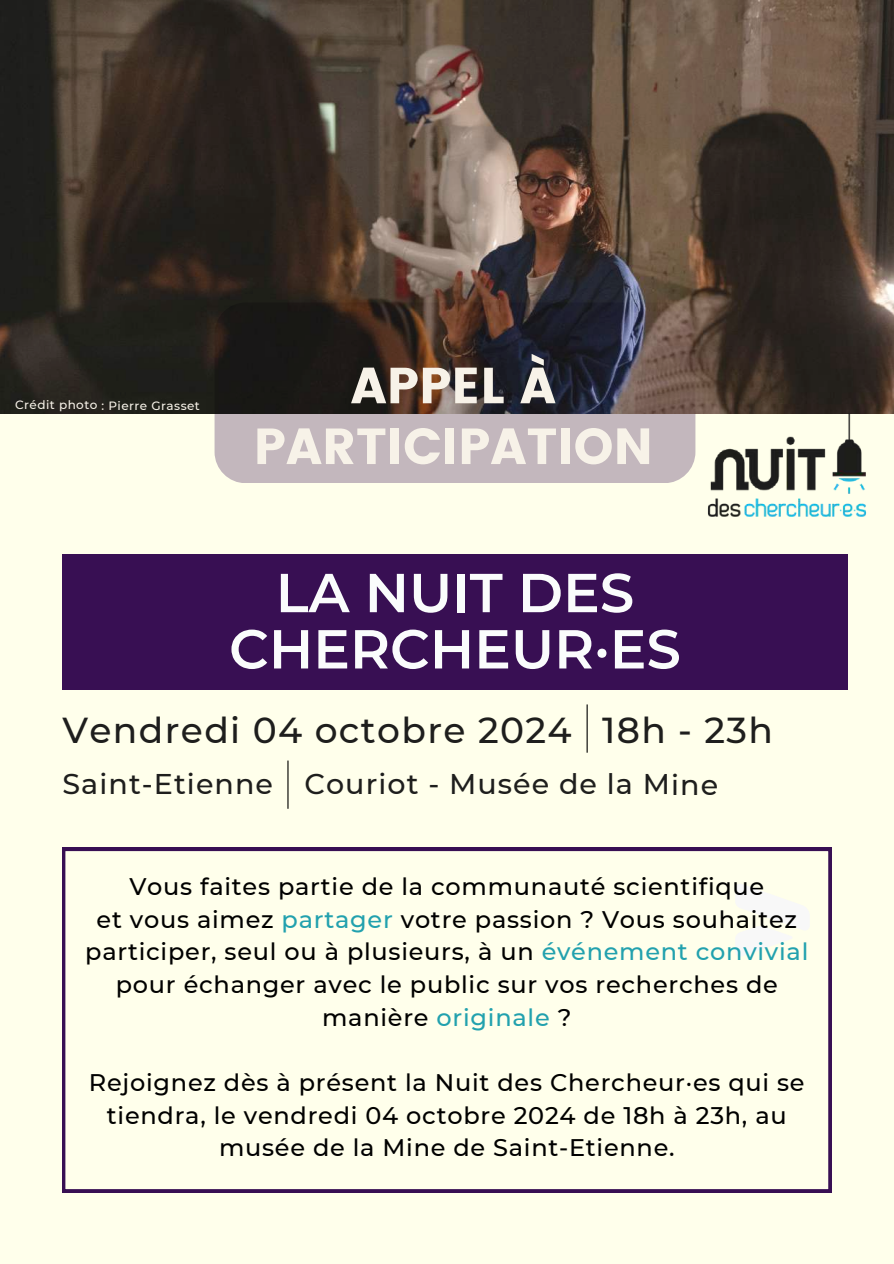
<style>
.page{position:relative;width:894px;height:1264px;background:#fff}
.page>*{position:absolute;margin:0;border:0;box-sizing:border-box;transform-origin:0 0}
.t1{font:600 54.75px/56.2px "Montserrat";color:#fafcfc;text-align:center}
.t2{font:50.7px/60.8px "Poppins";color:#f7f2e8;text-align:center}
.t3{font:500 36px "Montserrat";letter-spacing:.04em;color:#1e1e1d}
.t4{font:500 28.5px "Montserrat";letter-spacing:.035em;color:#1e1e1d}
.t5{font:500 24px/32.7px "Montserrat";letter-spacing:.03em;color:#000;text-align:center}
.t6{font:500 12px "Montserrat";letter-spacing:.035em;color:#f7f2e8}
.s1{color:#22a1ae}
</style>
<div class="page">
<div style="left:0;top:0;width:893px;height:1263px;background:#ffffeb"></div>
<div style="left:214px;top:302px;width:481px;height:181px;background:#c3b7bd;border-radius:31px"></div>
<img style="left:0;top:0;width:893px;height:413px">
<svg style="left:62px;top:847px;width:769px;height:345px"></svg>
<img style="left:695px;top:413px;width:183px;height:104px">
<div style="left:62px;top:555px;width:785px;height:135px;background:#380f53"></div>
<hr style="left:586px;top:704px;width:1px;height:48px;background:#000">
<hr style="left:287px;top:760px;width:1px;height:48px;background:#000">
<p class="t6" style="left:15px;top:398px;width:186px">Crédit photo : Pierre Grasset</p>
<h2 class="t2" style="left:253px;top:355px;width:401px">APPEL À<br>PARTICIPATION</h2>
<h1 class="t1" style="left:229px;top:564px;width:453px">LA NUIT DES<br>CHERCHEUR·ES</h1>
<h3 class="t3" style="left:62px;top:708px;width:711px">Vendredi 04 octobre 2024 18h - 23h</h3>
<p class="t4" style="left:62px;top:766px;width:657px">Saint-Etienne Couriot - Musée de la Mine</p>
<p class="t5" style="left:85px;top:870px;width:724px">Vous faites partie de la communauté scientifique<br>et vous aimez <span class="s1">partager</span> votre passion ? Vous souhaitez participer, seul ou à plusieurs, à un <span class="s1">événement convivial </span>pour échanger avec le public sur vos recherches de manière <span class="s1">originale</span> ?</p>
<p class="t5" style="left:89px;top:1066px;width:717px">Rejoignez dès à présent la Nuit des Chercheur·es qui se tiendra, le vendredi 04 octobre 2024 de 18h à 23h, au musée de la Mine de Saint-Etienne.</p>
</div>
